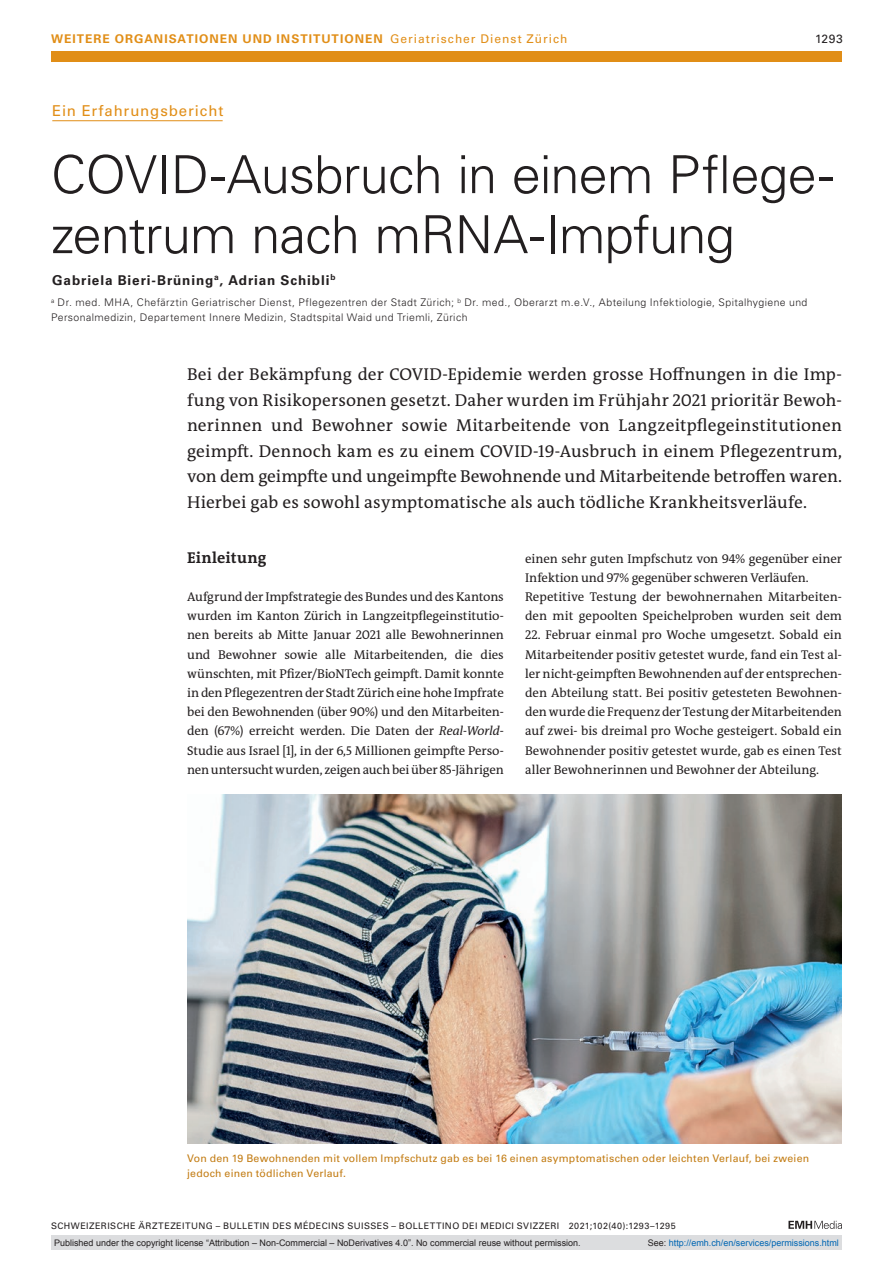
<style>
.page{position:relative;width:893px;height:1263px;background:#fff}
.page>*{position:absolute;margin:0;border:0;box-sizing:border-box;transform-origin:0 0}
.article-title{font:300 52.5px/60px "Univers LT Std";letter-spacing:-.015em;color:#231f20}
.section-pl{font:17.25px/25.5px "The Antiqua B W5 Plain";letter-spacing:.01em;color:#231f20;text-align:justify}
.section-h1{font:700 15.75px "The Antiqua B W7";letter-spacing:.015em;color:#231f20}
.pre-heading{font:15px "Univers LT Std";letter-spacing:.06em;color:#e18e17}
.author-notes{font:700 13.5px "Univers LT Std";letter-spacing:.065em;color:#231f20}
.section-pn{font:12.75px/19.2px "The Antiqua B W5 Plain";letter-spacing:-.005em;color:#231f20;text-align:justify}
.ressort{font:700 12px "Univers LT Std";letter-spacing:.085em;color:#e18e17}
.ressort-2{font:12px "Univers LT Std";color:#231f20}
.aff{font:300 10.5px/15px "Univers LT Std";letter-spacing:.035em;color:#231f20}
.fig-caption{font:10.5px/15.8px "Univers LT Std";letter-spacing:.02em;color:#c27b11}
.t1{font:9px "Arial";color:#231f20}
.fusszeile{font:9px "Univers LT Std";letter-spacing:.05em;color:#231f20}
.t2{font:9px "Arial";color:#0066b3}
.s1{font-weight:400}
.s2{font-style:italic}
.s3{color:#231f20}
</style>
<div class="page">
<svg style="left:788px;top:1221px;width:54px;height:8px"></svg>
<div style="left:51px;top:51px;width:791px;height:11px;background:#e18e17"></div>
<hr style="left:52px;top:120px;width:171px;height:1px;background:#e18e17">
<img style="left:187px;top:794px;width:655px;height:349px">
<div style="left:51px;top:1235px;width:791px;height:15px;background:#dcdddf"></div>
<p class="ressort" style="left:51px;top:31px;width:518px">WEITERE ORGANISATIONEN UND INSTITUTIONEN <span class="s1">Geriatrischer Dienst Zürich</span></p>
<p class="ressort-2" style="left:815px;top:31px;width:29px">1293</p>
<p class="pre-heading" style="left:52px;top:102px;width:173px">Ein Erfahrungsbericht</p>
<p class="article-title" style="left:51px;top:145px;width:783px">COVID-Ausbruch in einem Pflege&shy;zentrum nach mRNA-Impfung</p>
<p class="author-notes" style="left:52px;top:272px;width:285px">Gabriela Bieri-Brüning<sup>a</sup>, Adrian Schibli<sup>b</sup></p>
<p class="aff" style="left:51px;top:295px;width:758px"><sup>a</sup> Dr. med. MHA, Chefärztin Geriatrischer Dienst, Pflegezentren der Stadt Zürich; <sup>b</sup> Dr. med., Oberarzt m.e.V., Abteilung Infektiologie, Spitalhygiene und<br>Personalmedizin, Departement Innere Medizin, Stadtspital Waid und Triemli, Zürich</p>
<p class="section-pl" style="left:187px;top:362px;width:656px">Bei der Bekämpfung der COVID-Epidemie werden grosse Hoffnungen in die Imp&shy;fung von Risikopersonen gesetzt. Daher wurden im Frühjahr 2021 prioritär Bewoh&shy;nerinnen und Bewohner sowie Mitarbeitende von Langzeitpflegeinstitutionen geimpft. Dennoch kam es zu einem COVID-19-Ausbruch in einem Pflegezentrum, von dem geimpfte und ungeimpfte Bewohnende und Mitarbeitende betroffen waren.<br>Hierbei gab es sowohl asymptomatische als auch tödliche Krankheitsverläufe.</p>
<p class="section-h1" style="left:187px;top:547px;width:81px">Einleitung</p>
<p class="section-pn" style="left:187px;top:587px;width:318px">Aufgrund der Impfstrategie des Bundes und des Kantons wurden im Kanton Zürich in Langzeitpflegeinstitutio&shy;nen bereits ab Mitte Januar 2021 alle Bewohnerinnen und Bewohner sowie alle Mitarbeitenden, die dies wünschten, mit Pfizer/BioNTech geimpft. Damit konnte in den Pflegezentren der Stadt Zürich eine hohe Impfrate bei den Bewohnenden (über 90%) und den Mitarbeiten&shy;den (67%) erreicht werden. Die Daten der <span class="s2">Real-World</span>-Studie aus Israel [1], in der 6,5 Millionen geimpfte Perso&shy;nen untersucht wurden, zeigen auch bei über 85-Jährigen</p>
<p class="section-pn" style="left:525px;top:549px;width:318px">einen sehr guten Impfschutz von 94% gegenüber einer<br>Infektion und 97% gegenüber schweren Verläufen.</p>
<p class="section-pn" style="left:525px;top:587px;width:318px">Repetitive Testung der bewohnernahen Mitarbeiten&shy;den mit gepoolten Speichelproben wurden seit dem</p>
<p class="section-pn" style="left:525px;top:626px;width:318px">22. Februar einmal pro Woche umgesetzt. Sobald ein Mitarbeitender positiv getestet wurde, fand ein Test al&shy;ler nicht-geimpften Bewohnenden auf der entsprechen&shy;den Abteilung statt. Bei positiv getesteten Bewohnen&shy;den wurde die Frequenz der Testung der Mitarbeitenden auf zwei- bis dreimal pro Woche gesteigert. Sobald ein Bewohnender positiv getestet wurde, gab es einen Test aller Bewohnerinnen und Bewohner der Abteilung.</p>
<p class="fig-caption" style="left:187px;top:1150px;width:624px">Von den 19 Bewohnenden mit vollem Impfschutz gab es bei 16 einen asymptomatischen oder leichten Verlauf, bei zweien jedoch einen tödlichen Verlauf.</p>
<p class="fusszeile" style="left:51px;top:1220px;width:626px">SCHWEIZERISCHE ÄRZTEZEITUNG – BULLETIN DES MÉDECINS SUISSES – BOLLETTINO DEI MEDICI SVIZZERI 2021;102(40):1293–1295</p>
<p class="t1" style="left:54px;top:1237px;width:528px">Published under the copyright license “Attribution – Non-Commercial – NoDerivatives 4.0”. No commercial reuse without permission.</p>
<p class="t2" style="left:648px;top:1237px;width:193px"><span class="s3">See:</span> http://emh.ch/en/services/permissions.html</p>
</div>
